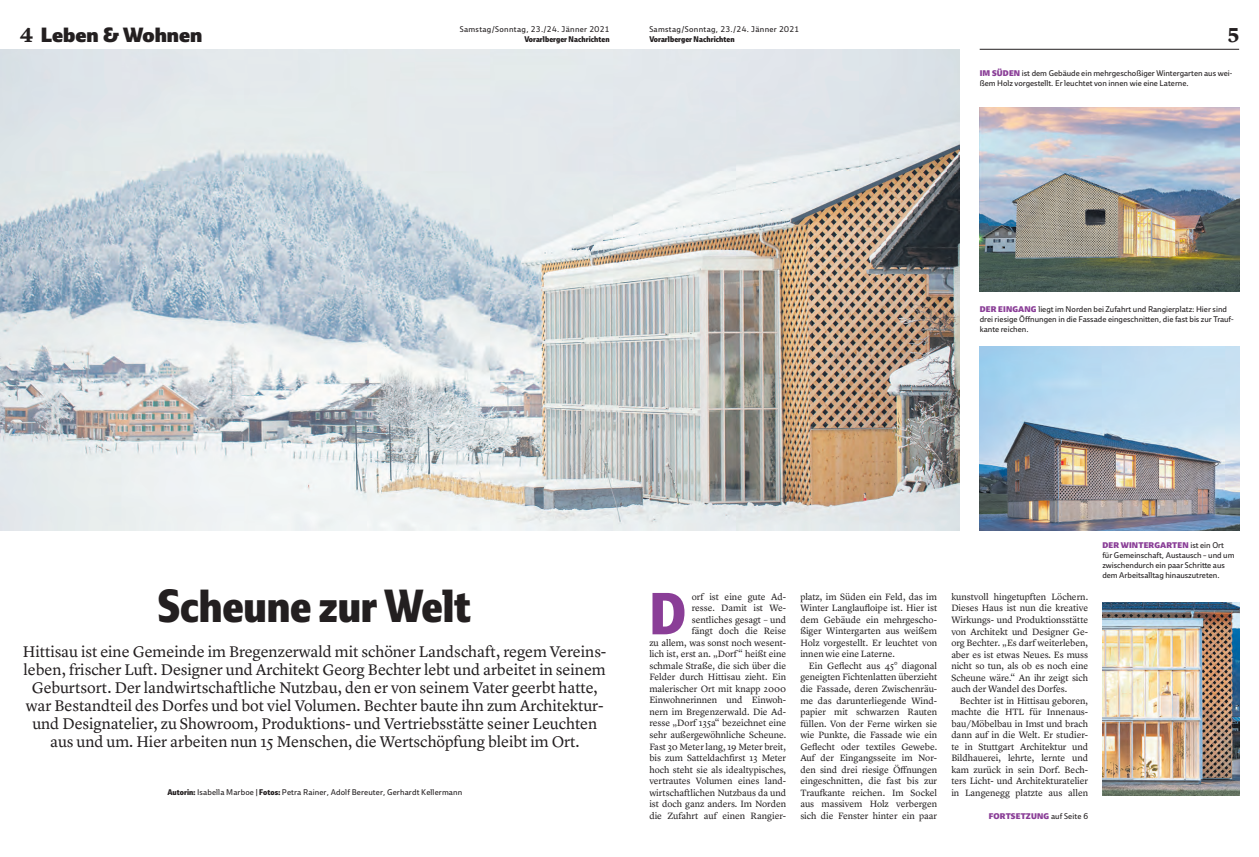
<style>
.page{position:relative;width:1259px;height:857px;background:#fff}
.page>*{position:absolute;margin:0;border:0;box-sizing:border-box;transform-origin:0 0}
.t1{font:800 condensed 57.5px "Ebony";color:#8a3e97}
.t2{font:800 condensed 45px "Ebony";letter-spacing:-.005em;color:#231f20}
.t3{font:700 21px "Lyon Text";color:#231f20}
.t4{font:20px "Ebony Hv";color:#231f20}
.t5{font:16px/18px "Lyon Text";letter-spacing:-.005em;color:#231f20;text-align:center}
.t6{font:9.5px/11.5px "Lyon Text";letter-spacing:-.005em;color:#231f20;text-align:justify}
.t7{font:8px/10px "Ebony";color:#231f20}
.t8{font:8px "Ebony";letter-spacing:.04em;color:#231f20}
.t9{font:800 condensed 8px "Ebony";letter-spacing:.005em;color:#231f20}
.t10{font:8px "Ebony Hv";letter-spacing:.02em;color:#8a3e97}
.s1{font-family:"Lyon Text";font-weight:700;font-size:21px}
.s2{font-family:"Ebony Hv";color:#8a3e97}
.s3{font-weight:800;font-stretch:condensed}
.s4{font-family:"Ebony";color:#231f20}
</style>
<div class="page">
<hr style="left:979px;top:49px;width:260px;height:1px;background:#231f20">
<img style="left:0;top:50px;width:960px;height:480px">
<img style="left:979px;top:108px;width:260px;height:184px">
<img style="left:979px;top:346px;width:260px;height:184px">
<img style="left:1102px;top:602px;width:137px;height:193px">
<p class="t8" style="left:460px;top:23px;width:151px">Samstag/Sonntag, 23./24. Jänner 2021</p>
<h3 class="t4" style="left:20px;top:21px;width:184px"><span class="s1">4</span> Leben &amp; Wohnen</h3>
<p class="t9" style="left:524px;top:34px;width:87px">Vorarlberger Nachrichten</p>
<p class="t8" style="left:649px;top:23px;width:151px">Samstag/Sonntag, 23./24. Jänner 2021</p>
<p class="t9" style="left:649px;top:34px;width:87px">Vorarlberger Nachrichten</p>
<h3 class="t3" style="left:1227px;top:18px;width:13px">5</h3>
<p class="t7" style="left:979px;top:68px;width:254px"><span class="s2">IM SÜDEN</span> ist dem Gebäude ein mehrgeschoßiger Wintergarten aus wei&shy;ßem Holz vorgestellt. Er leuchtet von innen wie eine Laterne.</p>
<p class="t7" style="left:979px;top:304px;width:256px"><span class="s2">DER EINGANG</span> liegt im Norden bei Zufahrt und Rangierplatz: Hier sind drei riesige Öffnungen in die Fassade eingeschnitten, die fast bis zur Trauf&shy;kante reichen.</p>
<h2 class="t2" style="left:158px;top:577px;width:315px">Scheune zur Welt</h2>
<p class="t5" style="left:23px;top:641px;width:585px">Hittisau ist eine Gemeinde im Bregenzerwald mit schöner Landschaft, regem Vereins&shy;leben, frischer Luft. Designer und Architekt Georg Bechter lebt und arbeitet in seinem Geburtsort. Der landwirtschaftliche Nutzbau, den er von seinem Vater geerbt hatte, war Bestandteil des Dorfes und bot viel Volumen. Bechter baute ihn zum Architektur&shy;und Designatelier, zu Showroom, Produktions- und Vertriebsstätte seiner Leuchten aus und um. Hier arbeiten nun 15 Menschen, die Wertschöpfung bleibt im Ort.</p>
<p class="t7" style="left:167px;top:786px;width:296px"><span class="s3">Autorin:</span> Isabella Marboe | <span class="s3">Fotos:</span> Petra Rainer, Adolf Bereuter, Gerhardt Kellermann</p>
<p class="t6" style="left:649px;top:589px;width:138px;text-align:right">orf ist eine gute Ad-<br>resse. Damit ist We&shy;sentliches gesagt – und<br>fängt doch die Reise<br>zu allem, was sonst noch wesent&shy;lich ist, erst an. „Dorf“ heißt eine schmale Straße, die sich über die<br>Felder durch Hittisau zieht. Ein malerischer Ort mit knapp 2000<br>Einwohnerinnen und Einwoh&shy;nern im Bregenzerwald. Die Ad&shy;resse „Dorf 135a“ bezeichnet eine sehr außergewöhnliche Scheune.<br>Fast 30 Meter lang, 19 Meter breit, bis zum Satteldachfirst 13 Meter hoch steht sie als idealtypisches, vertrautes Volumen eines land&shy;wirtschaftlichen Nutzbaus da und ist doch ganz anders. Im Norden die Zufahrt auf einen Rangier-</p>
<p class="t6" style="left:800px;top:590px;width:138px">platz, im Süden ein Feld, das im Winter Langlaufloipe ist. Hier ist dem Gebäude ein mehrgescho&shy;ßiger Wintergarten aus weißem Holz vorgestellt. Er leuchtet von innen wie eine Laterne.</p>
<h1 class="t1" style="left:649px;top:578px;width:38px">D</h1>
<p class="t6" style="left:800px;top:659px;width:138px;text-indent:9px">Ein Geflecht aus 45° diagonal geneigten Fichtenlatten überzieht die Fassade, deren Zwischenräu&shy;me das darunterliegende Wind&shy;papier mit schwarzen Rauten füllen. Von der Ferne wirken sie wie Punkte, die Fassade wie ein Geflecht oder textiles Gewebe.<br>Auf der Eingangsseite im Nor&shy;den sind drei riesige Öffnungen eingeschnitten, die fast bis zur Traufkante reichen. Im Sockel aus massivem Holz verbergen sich die Fenster hinter ein paar</p>
<p class="t6" style="left:951px;top:590px;width:138px">kunstvoll hingetupften Löchern.<br>Dieses Haus ist nun die kreative Wirkungs- und Produktionsstätte von Architekt und Designer Ge&shy;org Bechter. „Es darf weiterleben, aber es ist etwas Neues. Es muss nicht so tun, als ob es noch eine Scheune wäre.“ An ihr zeigt sich auch der Wandel des Dorfes.</p>
<p class="t6" style="left:951px;top:693px;width:138px;text-indent:9px">Bechter ist in Hittisau geboren, machte die HTL für Innenaus&shy;bau/Möbelbau in Imst und brach dann auf in die Welt. Er studier&shy;te in Stuttgart Architektur und Bildhauerei, lehrte, lernte und kam zurück in sein Dorf. Bech&shy;ters Licht- und Architekturatelier in Langenegg platzte aus allen</p>
<p class="t10" style="left:989px;top:809px;width:101px">FORTSETZUNG <span class="s4">auf Seite 6</span></p>
<p class="t10" style="left:1102px;top:539px;width:123px">DER WINTERGARTEN <span class="s4">ist ein Ort</span></p>
<p class="t7" style="left:1102px;top:550px;width:134px">für Gemeinschaft, Austausch – und um zwischendurch ein paar Schritte aus dem Arbeitsalltag hinauszutreten.</p>
</div>
